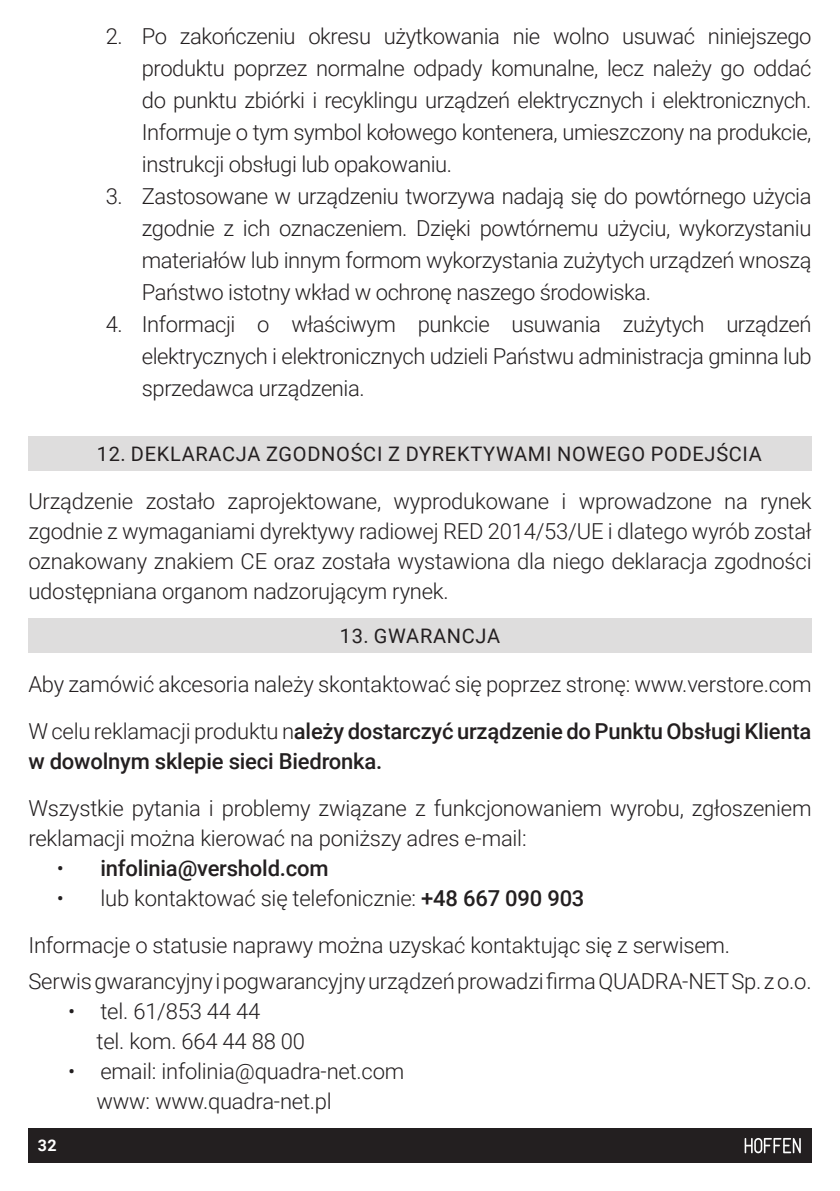
<style>
.page{position:relative;width:840px;height:1191px;background:#fff}
.page>*{position:absolute;margin:0;border:0;box-sizing:border-box;transform-origin:0 0}
.t1{font:300 22px/32px "Roboto";letter-spacing:-.01em;color:#231f20;text-align:justify}
.t2{font:500 22px/30px "Roboto";letter-spacing:-.01em;color:#231f20}
.TYTULY_ROZDZIALOW{font:20px "Roboto";letter-spacing:.035em;color:#231f20}
.t3{font:700 16px "Roboto";color:#fff}
.s1{font-weight:300}
.s2{font-weight:500}
</style>
<div class="page">
<div style="left:28px;top:1128px;width:783px;height:34px;background:#231f20"></div>
<svg style="left:744px;top:1138px;width:56px;height:15px"></svg>
<div style="left:28px;top:436px;width:783px;height:34px;background:#dedddd"></div>
<div style="left:28px;top:618px;width:783px;height:34px;background:#dedddd"></div>
<p class="t1" style="left:142px;top:20px;width:670px;text-indent:-36px">2. Po zakończeniu okresu użytkowania nie wolno usuwać niniejszego produktu poprzez normalne odpady komunalne, lecz należy go oddać do punktu zbiórki i recyklingu urządzeń elektrycznych i elektronicznych.<br>Informuje o tym symbol kołowego kontenera, umieszczony na produkcie, instrukcji obsługi lub opakowaniu.</p>
<p class="t1" style="left:142px;top:180px;width:670px;text-indent:-36px">3. Zastosowane w urządzeniu tworzywa nadają się do powtórnego użycia zgodnie z ich oznaczeniem. Dzięki powtórnemu użyciu, wykorzystaniu materiałów lub innym formom wykorzystania zużytych urządzeń wnoszą Państwo istotny wkład w ochronę naszego środowiska.</p>
<p class="t1" style="left:142px;top:308px;width:670px;text-indent:-36px">4. Informacji o właściwym punkcie usuwania zużytych urządzeń elektrycznych i elektronicznych udzieli Państwu administracja gminna lub sprzedawca urządzenia.</p>
<p class="TYTULY_ROZDZIALOW" style="left:97px;top:439px;width:666px">12. DEKLARACJA ZGODNOŚCI Z DYREKTYWAMI NOWEGO PODEJŚCIA</p>
<p class="t1" style="left:28px;top:486px;width:784px;line-height:30px">Urządzenie zostało zaprojektowane, wyprodukowane i wprowadzone na rynek zgodnie z wymaganiami dyrektywy radiowej RED 2014/53/UE i dlatego wyrób został oznakowany znakiem CE oraz została wystawiona dla niego deklaracja zgodności udostępniana organom nadzorującym rynek.</p>
<p class="TYTULY_ROZDZIALOW" style="left:339px;top:622px;width:162px">13. GWARANCJA</p>
<p class="t1" style="left:28px;top:667px;width:784px">Aby zamówić akcesoria należy skontaktować się poprzez stronę: www.verstore.com</p>
<p class="t2" style="left:28px;top:715px;width:784px"><span class="s1">W celu reklamacji produktu n</span>ależy dostarczyć urządzenie do Punktu Obsługi Klienta w dowolnym sklepie sieci Biedronka.</p>
<p class="t1" style="left:28px;top:792px;width:784px;line-height:30px">Wszystkie pytania i problemy związane z funkcjonowaniem wyrobu, zgłoszeniem reklamacji można kierować na poniższy adres e-mail:</p>
<p class="t2" style="left:57px;top:852px;width:273px"><span class="s1">•</span> infolinia@vershold.com</p>
<p class="t1" style="left:57px;top:881px;width:529px">• lub kontaktować się telefonicznie: <span class="s2">+48 667 090 903</span></p>
<p class="t1" style="left:28px;top:928px;width:702px">Informacje o statusie naprawy można uzyskać kontaktując się z serwisem.</p>
<p class="t1" style="left:28px;top:964px;width:784px">Serwis gwarancyjny i pogwarancyjny urządzeń prowadzi firma QUADRA-NET Sp. z o.o.</p>
<p class="t1" style="left:68px;top:994px;width:193px">• tel. 61/853 44 44</p>
<p class="t1" style="left:96px;top:1024px;width:210px">tel. kom. 664 44 88 00</p>
<p class="t1" style="left:68px;top:1054px;width:337px">• email: infolinia@quadra-net.com</p>
<p class="t1" style="left:96px;top:1084px;width:237px">www: www.quadra-net.pl</p>
<p class="t3" style="left:28px;top:1133px;width:30px"><sup>3</sup>32</p>
</div>
